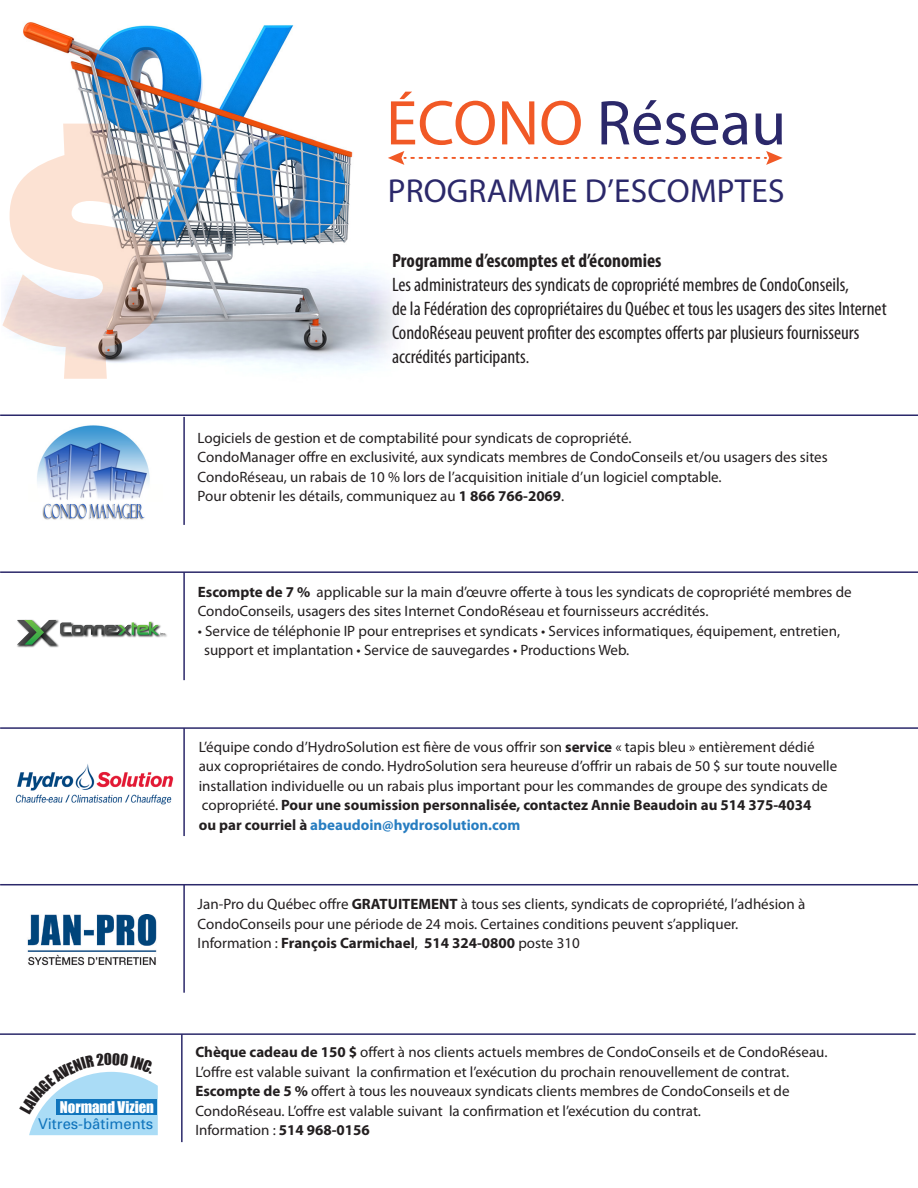
<style>
.page{position:relative;width:918px;height:1188px;background:#fff}
.page>*{position:absolute;margin:0;border:0;box-sizing:border-box;transform-origin:0 0}
.t1{font:63.75px "Myriad Pro";color:#2b286a}
.t2{font:33.3px "Myriad Pro";letter-spacing:.005em;color:#2b286a}
.texte_justifié{font:condensed 19.5px/24px "Myriad Pro";color:#231f20}
.texte_justifié-2{font:700 condensed 19.5px "Myriad Pro";color:#231f20}
.UniCondo{font:15px/19.5px "Myriad Pro";color:#231f20}
.UniCondo-2{font:700 15px "Myriad Pro";color:#231f20}
.UniCondo-3{font:700 15px "Myriad Pro";color:#277dc1}
.t3{font:14.85px "Univers";color:#1074bc}
.t4{font:14.85px "Impact";color:#fff}
.s1{color:#f15926}
.s2{font-size:18px}
.s3{font-weight:700}
.s4{color:#231f20}
.s5{font-weight:400}
</style>
<div class="page">
<hr style="left:0;top:1033px;width:916px;height:2px;background:#2b286a">
<hr style="left:181px;top:1034px;width:2px;height:108px;background:#2b286a">
<hr style="left:0;top:414px;width:918px;height:2px;background:#2b286a">
<hr style="left:0;top:571px;width:918px;height:2px;background:#2b286a">
<hr style="left:0;top:727px;width:918px;height:2px;background:#2b286a">
<hr style="left:0;top:884px;width:918px;height:1px;background:#2b286a">
<hr style="left:183px;top:572px;width:2px;height:108px;background:#2b286a">
<hr style="left:183px;top:417px;width:2px;height:108px;background:#2b286a">
<hr style="left:183px;top:728px;width:2px;height:108px;background:#2b286a">
<hr style="left:183px;top:885px;width:2px;height:108px;background:#2b286a">
<img style="left:23px;top:22px;width:375px;height:348px">
<img style="left:15px;top:764px;width:159px;height:41px">
<svg style="left:388px;top:151px;width:395px;height:14px"></svg>
<img style="left:37px;top:425px;width:113px;height:95px">
<svg style="left:2px;top:124px;width:164px;height:255px"></svg>
<img style="left:17px;top:619px;width:32px;height:29px">
<img style="left:49px;top:619px;width:10px;height:29px">
<svg style="left:17px;top:620px;width:150px;height:25px"></svg>
<img style="left:27px;top:914px;width:130px;height:52px">
<svg style="left:29px;top:1071px;width:129px;height:64px"></svg>
<p class="t4" style="left:60px;top:1095px;width:96px">Normand Vizien</p>
<p class="t3" style="left:38px;top:1115px;width:117px">Vitres-bâtiments</p>
<p class="t1" style="left:386px;top:84px;width:402px"><span class="s1">ÉCONO</span> Réseau</p>
<p class="t2" style="left:388px;top:170px;width:398px">PROGRAMME D’ESCOMPTES</p>
<p class="texte_justifié-2" style="left:392px;top:248px;width:271px">Programme d’escomptes et d’économies</p>
<p class="texte_justifié" style="left:392px;top:272px;width:496px">Les administrateurs des syndicats de copropriété membres de CondoConseils,<br>de la Fédération des copropriétaires du Québec et tous les usagers des sites Internet CondoRéseau peuvent profiter des escomptes offerts par plusieurs fournisseurs accrédités participants<span class="s2">.</span></p>
<p class="UniCondo" style="left:198px;top:428px;width:435px">Logiciels de gestion et de comptabilité pour syndicats de copropriété.</p>
<p class="UniCondo" style="left:198px;top:447px;width:632px">CondoManager offre en exclusivité, aux syndicats membres de CondoConseils et/ou usagers des sites<br>CondoRéseau, un rabais de 10 % lors de l’acquisition initiale d’un logiciel comptable.</p>
<p class="UniCondo" style="left:198px;top:486px;width:368px">Pour obtenir les détails, communiquez au <span class="s3">1 866 766-2069</span>.</p>
<p class="UniCondo" style="left:198px;top:582px;width:655px"><span class="s3">Escompte de 7 %</span> applicable sur la main d’œuvre offerte à tous les syndicats de copropriété membres de<br>CondoConseils, usagers des sites Internet CondoRéseau et fournisseurs accrédités.</p>
<p class="UniCondo" style="left:204px;top:621px;width:638px;text-indent:-6px">• Service de téléphonie IP pour entreprises et syndicats • Services informatiques, équipement, entretien, support et implantation • Service de sauvegardes • Productions Web.</p>
<p class="UniCondo" style="left:199px;top:737px;width:640px">L’équipe condo d’HydroSolution est fière de vous offrir son <span class="s3">service</span> « tapis bleu » entièrement dédié aux copropriétaires de condo. HydroSolution sera heureuse d’offrir un rabais de 50 $ sur toute nouvelle installation individuelle ou un rabais plus important pour les commandes de groupe des syndicats de copropriété. <span class="s3">Pour une soumission personnalisée, contactez Annie Beaudoin au 514 375-4034</span></p>
<p class="UniCondo-3" style="left:199px;top:815px;width:323px"><span class="s4">ou par courriel à</span> abeaudoin@hydrosolution.com</p>
<p class="UniCondo" style="left:198px;top:894px;width:609px">Jan-Pro du Québec offre <span class="s3">GRATUITEMENT</span> à tous ses clients, syndicats de copropriété, l’adhésion à<br>CondoConseils pour une période de 24 mois. Certaines conditions peuvent s’appliquer.</p>
<p class="UniCondo-2" style="left:198px;top:933px;width:384px"><span class="s5">Information :</span> François Carmichael<span class="s5">,</span> 514 324-0800 <span class="s5">poste 310</span></p>
<p class="UniCondo" style="left:195px;top:1042px;width:634px"><span class="s3">Chèque cadeau de 150 $</span> offert à nos clients actuels membres de CondoConseils et de CondoRéseau.<br>L’offre est valable suivant la confirmation et l’exécution du prochain renouvellement de contrat.<br><span class="s3">Escompte de 5 %</span> offert à tous les nouveaux syndicats clients membres de CondoConseils et de CondoRéseau. L’offre est valable suivant la confirmation et l’exécution du contrat.</p>
<p class="UniCondo" style="left:195px;top:1120px;width:176px">Information : <span class="s3">514 968-0156</span></p>
</div>
